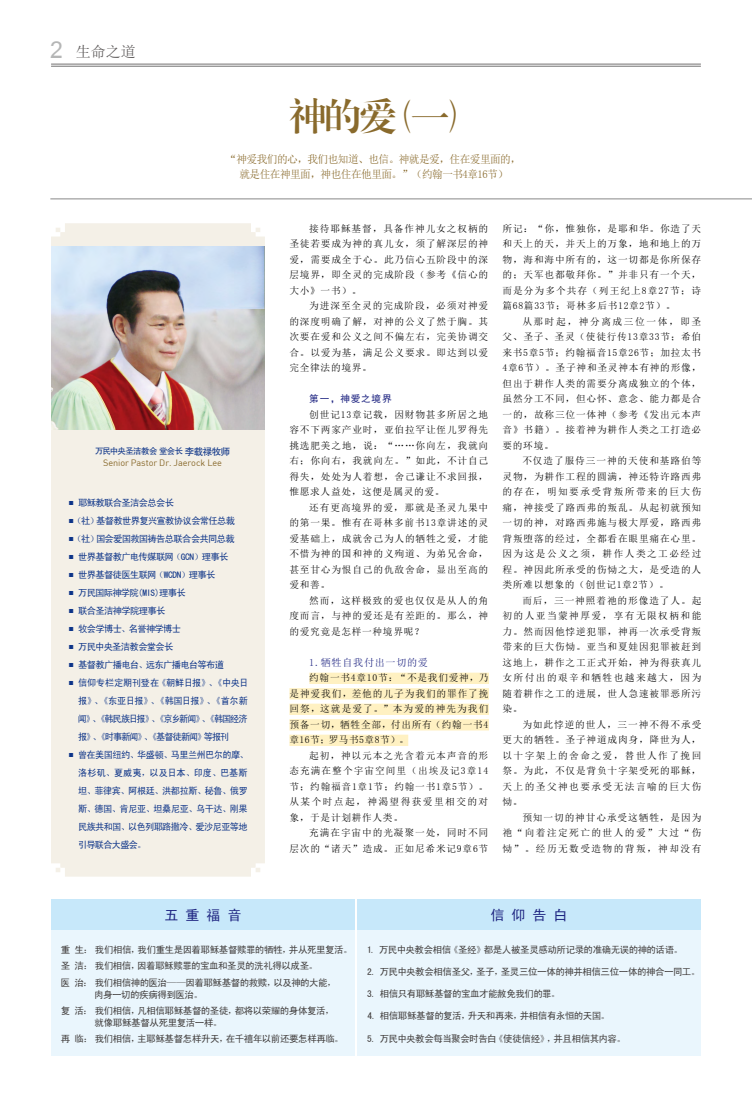
<style>
.page{position:relative;width:752px;height:1100px;background:#fff}
.page>*{position:absolute;margin:0;border:0;box-sizing:border-box;transform-origin:0 0}
.t1{font:37px "CT Biao Song SJ";color:#896a2c}
.t2{font:37px "Kartika";color:#b5b6b6}
.t3{font:15px "N Sim Sun";color:#5a5757}
.t4{font:14px "Sim Hei";color:#1e2481}
.t5{font:11px/15px "N Sim Sun";letter-spacing:-.05em;color:#896a2c;text-align:center}
.t6{font:10.1px "N Sim Sun";letter-spacing:.07em;color:#1e2481}
.t7{font:9.7px/15.5px "Sim Sun";letter-spacing:.08em;color:#000;text-align:justify}
.t8{font:9.7px "FZHTK GBK1 0";letter-spacing:.07em;color:#1e2481}
.t9{font:9.5px/12px "Sim Hei";letter-spacing:-.045em;color:#3f3b3a}
.t10{font:9.4px/18px "Sim Hei";letter-spacing:-.07em;color:#0d3488;text-align:justify}
.t11{font:9.1px "Dinreg";letter-spacing:-.01em;color:#896a2c}
.t12{font:8.6px "FZHTK GBK1 0";letter-spacing:-.07em;color:#0d3488}
.s1{font-size:9.6px}
.s2{font-size:5.7px}
</style>
<div class="page">
<div style="left:357px;top:899px;width:343px;height:30px;background:#c7e8fa"></div>
<div style="left:357px;top:929px;width:343px;height:126px;background:#eaf6fd"></div>
<div style="left:51px;top:899px;width:303px;height:30px;background:#c7e8fa"></div>
<div style="left:51px;top:929px;width:303px;height:126px;background:#eaf6fd"></div>
<hr style="left:51px;top:64px;width:649px;height:1px;background:#727171">
<hr style="left:51px;top:66px;width:649px;height:1px;background:#727171">
<div style="left:51px;top:223px;width:214px;height:654px;background:#f4f0e7"></div>
<img style="left:51px;top:246px;width:214px;height:183px">
<div style="left:309px;top:673px;width:179px;height:11px;background:#fff1c2"></div>
<div style="left:289px;top:688px;width:199px;height:11px;background:#fff1c2"></div>
<div style="left:289px;top:704px;width:199px;height:11px;background:#fff1c2"></div>
<div style="left:289px;top:719px;width:199px;height:11px;background:#fff1c2"></div>
<div style="left:289px;top:735px;width:119px;height:11px;background:#fff1c2"></div>
<hr style="left:50px;top:199px;width:701px;height:1px;background:#898989">
<h1 class="t2" style="left:50px;top:32px;width:14px">2</h1>
<h2 class="t3" style="left:76px;top:44px;width:61px">生命之道</h2>
<h1 class="t1" style="left:289px;top:97px;width:194px">神的爱（一）</h1>
<p class="t5" style="left:226px;top:151px;width:296px">“神爱我们的心，我们也知道、也信。神就是爱，住在爱里面的，就是住在神里面，神也住在他里面。”（约翰一书4章16节）</p>
<p class="t12" style="left:95px;top:447px;width:136px">万民中央圣洁教会 堂会长 <span class="s1">李载禄牧师</span></p>
<p class="t11" style="left:103px;top:457px;width:120px">Senior Pastor Dr. Jaerock Lee</p>
<p class="t10" style="left:69px;top:494px;width:107px"><span class="s2">■</span> 耶稣教联合圣洁会总会长</p>
<p class="t10" style="left:69px;top:512px;width:168px"><span class="s2">■</span>（社）基督教世界复兴宣教协议会常任总裁</p>
<p class="t10" style="left:69px;top:530px;width:167px"><span class="s2">■</span>（社）国会爱国救国祷告总联合会共同总裁</p>
<p class="t10" style="left:69px;top:548px;width:161px"><span class="s2">■</span> 世界基督教广电传媒联网（GCN）理事长</p>
<p class="t10" style="left:69px;top:566px;width:148px"><span class="s2">■</span> 世界基督徒医生联网（WCDN）理事长</p>
<p class="t10" style="left:69px;top:584px;width:118px"><span class="s2">■</span> 万民国际神学院(MIS)理事长</p>
<p class="t10" style="left:69px;top:602px;width:98px"><span class="s2">■</span> 联合圣洁神学院理事长</p>
<p class="t10" style="left:69px;top:620px;width:114px"><span class="s2">■</span> 牧会学博士、名誉神学博士</p>
<p class="t10" style="left:69px;top:638px;width:106px"><span class="s2">■</span> 万民中央圣洁教会堂会长</p>
<p class="t10" style="left:69px;top:656px;width:157px"><span class="s2">■</span> 基督教广播电台、远东广播电台等布道</p>
<p class="t10" style="left:78px;top:674px;width:172px;text-indent:-9px"><span class="s2">■</span> 信仰专栏定期刊登在《朝鲜日报》、《中央日报》、《东亚日报》、《韩国日报》、《首尔新闻》、《韩民族日报》、《京乡新闻》、《韩国经济报》、《时事新闻》、《基督徒新闻》等报刊</p>
<p class="t10" style="left:78px;top:746px;width:172px;text-indent:-9px"><span class="s2">■</span> 曾在美国纽约、华盛顿、马里兰州巴尔的摩、洛杉矶、夏威夷，以及日本、印度、巴基斯坦、菲律宾、阿根廷、洪都拉斯、秘鲁、俄罗斯、德国、肯尼亚、坦桑尼亚、乌干达、刚果民族共和国、以色列耶路撒冷、爱沙尼亚等地引导联合大盛会。</p>
<p class="t7" style="left:289px;top:220px;width:200px;text-indent:20px">接待耶稣基督，具备作神儿女之权柄的圣徒若要成为神的真儿女，须了解深层的神爱，需要成全于心。此乃信心五阶段中的深层境界，即全灵的完成阶段（参考《信心的大小》一书）。</p>
<p class="t7" style="left:289px;top:298px;width:200px;text-indent:20px">为进深至全灵的完成阶段，必须对神爱的深度明确了解，对神的公义了然于胸。其次要在爱和公义之间不偏左右，完美协调交合。以爱为基，满足公义要求。即达到以爱完全律法的境界。</p>
<p class="t8" style="left:309px;top:393px;width:84px">第一，神爱之境界</p>
<p class="t7" style="left:289px;top:406px;width:200px;text-indent:20px">创世记13章记载，因财物甚多所居之地容不下两家产业时，亚伯拉罕让侄儿罗得先挑选肥美之地，说：“……你向左，我就向右；你向右，我就向左。”如此，不计自己得失，处处为人着想，舍己谦让不求回报，惟愿求人益处，这便是属灵的爱。</p>
<p class="t7" style="left:289px;top:499px;width:200px;text-indent:20px">还有更高境界的爱，那就是圣灵九果中的第一果。惟有在哥林多前书13章讲述的灵爱基础上，成就舍己为人的牺牲之爱，才能不惜为神的国和神的义殉道、为弟兄舍命，甚至甘心为恨自己的仇敌舍命，显出至高的爱和善。</p>
<p class="t7" style="left:289px;top:592px;width:200px;text-indent:20px">然而，这样极致的爱也仅仅是从人的角度而言，与神的爱还是有差距的。那么，神的爱究竟是怎样一种境界呢？</p>
<p class="t6" style="left:309px;top:657px;width:120px">1.牺牲自我付出一切的爱</p>
<p class="t7" style="left:289px;top:670px;width:200px;text-indent:20px">约翰一书4章10节：“不是我们爱神，乃是神爱我们，差他的儿子为我们的罪作了挽回祭，这就是爱了。”本为爱的神先为我们预备一切，牺牲全部，付出所有（约翰一书4章16节；罗马书5章8节）。</p>
<p class="t7" style="left:289px;top:747px;width:200px;text-indent:20px">起初，神以元本之光含着元本声音的形态充满在整个宇宙空间里（出埃及记3章14节；约翰福音1章1节；约翰一书1章5节）。从某个时点起，神渴望得获爱里相交的对象，于是计划耕作人类。</p>
<p class="t7" style="left:289px;top:825px;width:200px;text-align:right">充满在宇宙中的光凝聚一处，同时不同<br>层次的“诸天”造成。正如尼希米记9章6节</p>
<p class="t7" style="left:502px;top:220px;width:200px">所记：“你，惟独你，是耶和华。你造了天和天上的天，并天上的万象，地和地上的万物，海和海中所有的，这一切都是你所保存的；天军也都敬拜你。”并非只有一个天，而是分为多个共存（列王纪上8章27节；诗篇68篇33节；哥林多后书12章2节）。</p>
<p class="t7" style="left:502px;top:313px;width:200px;text-indent:20px">从那时起，神分离成三位一体，即圣父、圣子、圣灵（使徒行传13章33节；希伯来书5章5节；约翰福音15章26节；加拉太书4章6节）。圣子神和圣灵神本有神的形像，但出于耕作人类的需要分离成独立的个体，虽然分工不同，但心怀、意念、能力都是合一的，故称三位一体神（参考《发出元本声音》书籍）。接着神为耕作人类之工打造必要的环境。</p>
<p class="t7" style="left:502px;top:453px;width:200px;text-indent:20px">不仅造了服侍三一神的天使和基路伯等灵物，为耕作工程的圆满，神还特许路西弗的存在，明知要承受背叛所带来的巨大伤痛，神接受了路西弗的叛乱。从起初就预知一切的神，对路西弗施与极大厚爱，路西弗背叛堕落的经过，全都看在眼里痛在心里。因为这是公义之须，耕作人类之工必经过程。神因此所承受的伤恸之大，是受造的人类所难以想象的（创世记1章2节）。</p>
<p class="t7" style="left:502px;top:592px;width:200px;text-indent:20px">而后，三一神照着祂的形像造了人。起初的人亚当蒙神厚爱，享有无限权柄和能力。然而因他悖逆犯罪，神再一次承受背叛带来的巨大伤恸。亚当和夏娃因犯罪被赶到这地上，耕作之工正式开始，神为得获真儿女所付出的艰辛和牺牲也越来越大，因为随着耕作之工的进展，世人急速被罪恶所污染。</p>
<p class="t7" style="left:502px;top:716px;width:200px;text-indent:20px">为如此悖逆的世人，三一神不得不承受更大的牺牲。圣子神道成肉身，降世为人，以十字架上的舍命之爱，替世人作了挽回祭。为此，不仅是背负十字架受死的耶稣，天上的圣父神也要承受无法言喻的巨大伤恸。</p>
<p class="t7" style="left:502px;top:809px;width:200px;text-indent:20px">预知一切的神甘心承受这牺牲，是因为祂“向着注定死亡的世人的爱”大过“伤恸”。经历无数受造物的背叛，神却没有</p>
<h3 class="t4" style="left:164px;top:907px;width:78px">五 重 福 音</h3>
<p class="t9" style="left:61px;top:941px;width:293px;line-height:16px">重 生： 我们相信，我们重生是因着耶稣基督赎罪的牺牲，并从死里复活。圣 洁： 我们相信，因着耶稣赎罪的宝血和圣灵的洗礼得以成圣。</p>
<p class="t9" style="left:94px;top:976px;width:244px;text-indent:-34px">医 治： 我们相信神的医治——因着耶稣基督的救赎，以及神的大能，肉身一切的疾病得到医治。</p>
<p class="t9" style="left:95px;top:1004px;width:241px;text-indent:-34px">复 活： 我们相信，凡相信耶稣基督的圣徒，都将以荣耀的身体复活，就像耶稣基督从死里复活一样。</p>
<p class="t9" style="left:61px;top:1032px;width:284px">再 临： 我们相信，主耶稣基督怎样升天，在千禧年以前还要怎样再临。</p>
<h3 class="t4" style="left:490px;top:907px;width:78px">信 仰 告 白</h3>
<p class="t9" style="left:367px;top:943px;width:317px">1. 万民中央教会相信《圣经》都是人被圣灵感动所记录的准确无误的神的话语。</p>
<p class="t9" style="left:367px;top:966px;width:334px">2. 万民中央教会相信圣父，圣子，圣灵三位一体的神并相信三位一体的神合一同工。</p>
<p class="t9" style="left:367px;top:988px;width:194px">3. 相信只有耶稣基督的宝血才能赦免我们的罪。</p>
<p class="t9" style="left:367px;top:1010px;width:244px">4. 相信耶稣基督的复活，升天和再来，并相信有永恒的天国。</p>
<p class="t9" style="left:367px;top:1032px;width:260px">5. 万民中央教会每当聚会时告白《使徒信经》，并且相信其内容。</p>
</div>
